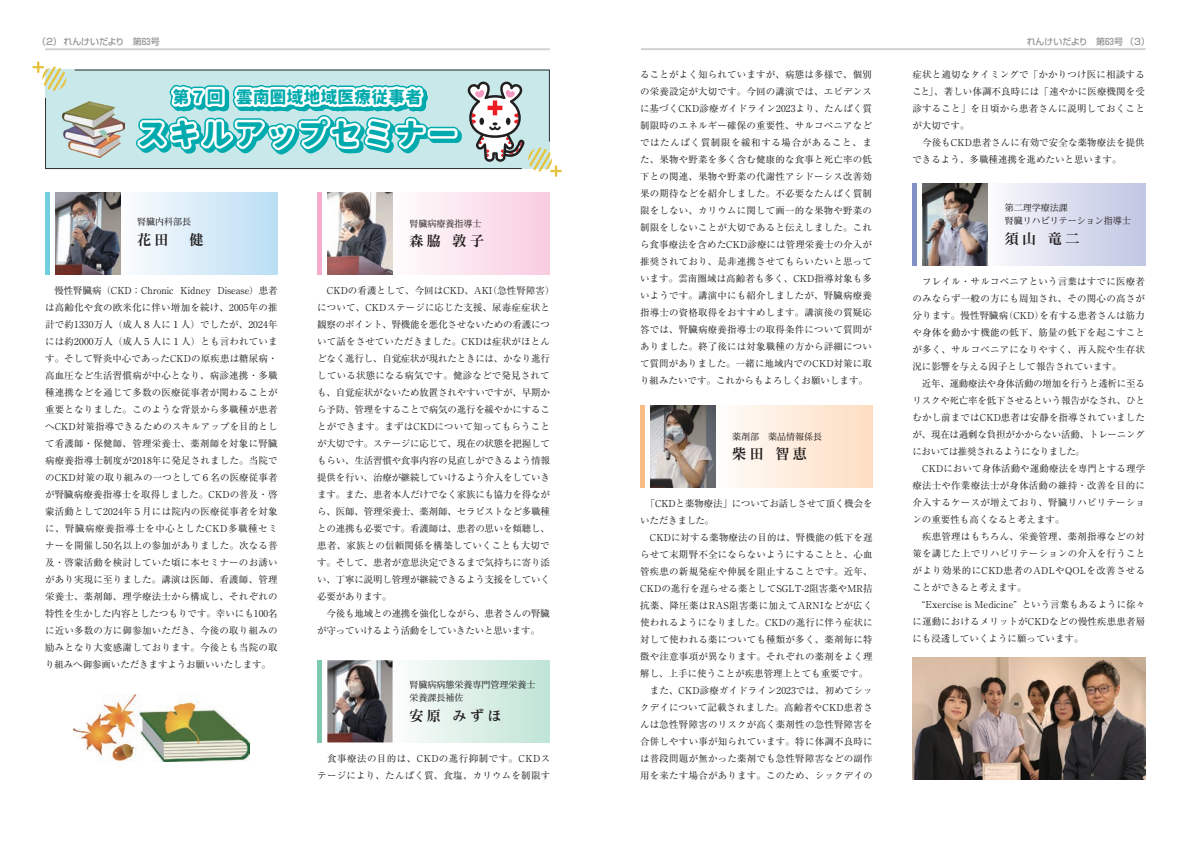
<style>
.page{position:relative;width:1191px;height:842px;background:#fff}
.page>*{position:absolute;margin:0;border:0;box-sizing:border-box;transform-origin:0 0}
.t1{font:800 30px "Gen Jyuu Gothic";letter-spacing:.075em;color:#00aaad}
.t2{font:800 16.5px "Gen Jyuu Gothic";letter-spacing:.025em;color:#00aaad}
.t3{font:700 14px "Reim Pr 6";letter-spacing:.25em;color:#231f20}
.t4{font:9.5px/17px "Ryumin Pr 6";letter-spacing:.01em;color:#231f20}
.t5{font:9.5px/17px "Ryumin Pr 6";letter-spacing:-.02em;color:#231f20}
.t6{font:9.5px/17px "Ryumin Pr 6";letter-spacing:.045em;color:#231f20}
.t7{font:9px/13px "Reim Pr 6";color:#231f20}
.t8{font:500 9px "Shin Go Pro";letter-spacing:-.015em;color:#939598}
</style>
<div class="page">
<div style="left:387px;top:660px;width:163px;height:82px;background:linear-gradient(to right,#fefefd,#bfe4d6)"></div>
<img style="left:327px;top:660px;width:65px;height:82px">
<div style="left:317px;top:660px;width:5px;height:82px;background:#7dcaae"></div>
<div style="left:115px;top:192px;width:163px;height:82px;background:linear-gradient(to right,#fefdfe,#baddf4)"></div>
<img style="left:55px;top:255px;width:65px;height:19px">
<hr style="left:45px;top:192px;width:4px;height:82px;background:#71cee1">
<div style="left:387px;top:192px;width:163px;height:82px;background:linear-gradient(to right,#fefefe,#f9cce0)"></div>
<img style="left:327px;top:255px;width:65px;height:19px">
<div style="left:317px;top:192px;width:5px;height:82px;background:#f5adce"></div>
<div style="left:709px;top:405px;width:163px;height:82px;background:linear-gradient(to right,#f6f6f5,#ffe1c5)"></div>
<img style="left:650px;top:405px;width:65px;height:82px">
<hr style="left:640px;top:405px;width:4px;height:82px;background:#fbbb85">
<hr style="left:912px;top:183px;width:4px;height:82px;background:#838fc7">
<div style="left:982px;top:183px;width:163px;height:82px;background:linear-gradient(to right,#fcfcfe,#c0c5e2)"></div>
<img style="left:922px;top:183px;width:65px;height:82px">
<img style="left:912px;top:658px;width:233px;height:122px">
<svg style="left:32px;top:48px;width:530px;height:207px"></svg>
<img style="left:73px;top:694px;width:176px;height:68px">
<hr style="left:641px;top:48px;width:504px;height:2px;background:#d1d2d4">
<p class="t8" style="left:37px;top:34px;width:124px">（２）れんけいだより　第63号</p>
<p class="t8" style="left:1026px;top:34px;width:125px">れんけいだより　第63号（3）</p>
<h2 class="t2" style="left:173px;top:85px;width:250px">第７回 雲南圏域地域医療従事者</h2>
<h1 class="t1" style="left:137px;top:111px;width:322px">スキルアップセミナー</h1>
<p class="t7" style="left:137px;top:215px;width:64px">腎臓内科部長　</p>
<h3 class="t3" style="left:137px;top:228px;width:68px">花田　健</h3>
<p class="t4" style="left:45px;top:281px;width:234px;text-align:justify">　慢性腎臓病（CKD；Chronic Kidney Disease）患者は高齢化や食の欧米化に伴い増加を続け、2005年の推計で約1330万人（成人８人に１人）でしたが、2024年には約2000万人（成人５人に１人）とも言われています。そして腎炎中心であったCKDの原疾患は糖尿病・高血圧など生活習慣病が中心となり、病診連携・多職種連携などを通じて多数の医療従事者が関わることが重要となりました。このような背景から多職種が患者へCKD対策指導できるためのスキルアップを目的として看護師・保健師、管理栄養士、薬剤師を対象に腎臓病療養指導士制度が2018年に発足されました。当院でのCKD対策の取り組みの一つとして６名の医療従事者が腎臓病療養指導士を取得しました。CKDの普及・啓蒙活動として2024年５月には院内の医療従事者を対象に、腎臓病療養指導士を中心としたCKD多職種セミナーを開催し50名以上の参加がありました。次なる普及・啓蒙活動を検討していた頃に本セミナーのお誘いがあり実現に至りました。講演は医師、看護師、管理栄養士、薬剤師、理学療法士から構成し、それぞれの特性を生かした内容としたつもりです。幸いにも100名に近い多数の方に御参加いただき、今後の取り組みの励みとなり大変感謝しております。今後とも当院の取り組みへ御参画いただきますようお願いいたします。</p>
<p class="t7" style="left:409px;top:217px;width:82px">腎臓病療養指導士　</p>
<h3 class="t3" style="left:409px;top:229px;width:76px">森脇 敦子</h3>
<p class="t5" style="left:317px;top:281px;width:239px">　CKDの看護として、今回はCKD、AKI（急性腎障害）について、CKDステージに応じた支援、尿毒症症状と観察のポイント、腎機能を悪化させないための看護について話をさせていただきました。CKDは症状がほとんどなく進行し、自覚症状が現れたときには、かなり進行している状態になる病気です。健診などで発見されても、自覚症状がないため放置されやすいですが、早期から予防、管理をすることで病気の進行を緩やかにすることができます。まずはCKDについて知ってもらうことが大切です。ステージに応じて、現在の状態を把握してもらい、生活習慣や食事内容の見直しができるよう情報提供を行い、治療が継続していけるよう介入をしていきます。また、患者本人だけでなく家族にも協力を得ながら、医師、管理栄養士、薬剤師、セラピストなど多職種との連携も必要です。看護師は、患者の思いを傾聴し、患者、家族との信頼関係を構築していくことも大切です。そして、患者が意思決定できるまで気持ちに寄り添い、丁寧に説明し管理が継続できるよう支援をしていく必要があります。<br>　今後も地域との連携を強化しながら、患者さんの腎臓が守っていけるよう活動をしていきたいと思います。</p>
<p class="t7" style="left:409px;top:678px;width:127px">腎臓病病態栄養専門管理栄養士栄養課長補佐</p>
<h3 class="t3" style="left:409px;top:704px;width:94px">安原 みずほ</h3>
<p class="t6" style="left:317px;top:750px;width:234px">　食事療法の目的は、CKDの進行抑制です。CKDステージにより、たんぱく質、食塩、カリウムを制限す</p>
<p class="t4" style="left:640px;top:65px;width:233px;text-align:justify">ることがよく知られていますが、病態は多様で、個別の栄養設定が大切です。今回の講演では、エビデンスに基づくCKD診療ガイドライン2023より、たんぱく質制限時のエネルギー確保の重要性、サルコペニアなどではたんぱく質制限を緩和する場合があること、また、果物や野菜を多く含む健康的な食事と死亡率の低下との関連、果物や野菜の代謝性アシドーシス改善効果の期待などを紹介しました。不必要なたんぱく質制限をしない、カリウムに関して画一的な果物や野菜の制限をしないことが大切であると伝えしました。これら食事療法を含めたCKD診療には管理栄養士の介入が推奨されており、是非連携させてもらいたいと思っています。雲南圏域は高齢者も多く、CKD指導対象も多いようです。講演中にも紹介しましたが、腎臓病療養指導士の資格取得をおすすめします。講演後の質疑応答では、腎臓病療養指導士の取得条件について質問がありました。終了後には対象職種の方から詳細について質問がありました。一緒に地域内でのCKD対策に取り組みたいです。これからもよろしくお願いします。</p>
<p class="t7" style="left:732px;top:430px;width:91px">薬剤部　薬品情報係長</p>
<h3 class="t3" style="left:732px;top:442px;width:76px">柴田 智恵</h3>
<p class="t4" style="left:640px;top:494px;width:234px;text-indent:6px">「CKDと薬物療法」についてお話しさせて頂く機会をいただきました。<br>　CKDに対する薬物療法の目的は、腎機能の低下を遅らせて末期腎不全にならないようにすることと、心血管疾患の新規発症や伸展を阻止することです。近年、<br>CKDの進行を遅らせる薬としてSGLT-2阻害薬やMR拮抗薬、降圧薬はRAS阻害薬に加えてARNIなどが広く使われるようになりました。CKDの進行に伴う症状に対して使われる薬についても種類が多く、薬剤毎に特徴や注意事項が異なります。それぞれの薬剤をよく理解し、上手に使うことが疾患管理上とても重要です。　また、CKD診療ガイドライン2023では、初めてシックデイについて記載されました。高齢者やCKD患者さんは急性腎障害のリスクが高く薬剤性の急性腎障害を合併しやすい事が知られています。特に体調不良時には普段問題が無かった薬剤でも急性腎障害などの副作用を来たす場合があります。このため、シックデイの</p>
<p class="t4" style="left:912px;top:65px;width:234px">症状と適切なタイミングで「かかりつけ医に相談すること」、著しい体調不良時には「速やかに医療機関を受診すること」を日頃から患者さんに説明しておくことが大切です。<br>　今後もCKD患者さんに有効で安全な薬物療法を提供できるよう、多職種連携を進めたいと思います。</p>
<p class="t7" style="left:1004px;top:201px;width:128px">第二理学療法課<br>腎臓リハビリテーション指導士</p>
<h3 class="t3" style="left:1004px;top:227px;width:76px">須山 竜二</h3>
<p class="t4" style="left:912px;top:272px;width:234px">　フレイル・サルコペニアという言葉はすでに医療者のみならず一般の方にも周知され、その関心の高さが分ります。慢性腎臓病（CKD）を有する患者さんは筋力や身体を動かす機能の低下、筋量の低下を起こすことが多く、サルコペニアになりやすく、再入院や生存状況に影響を与える因子として報告されています。<br>　近年、運動療法や身体活動の増加を行うと透析に至るリスクや死亡率を低下させるという報告がなされ、ひとむかし前まではCKD患者は安静を指導されていましたが、現在は過剰な負担がかからない活動、トレーニングにおいては推奨されるようになりました。<br>　CKDにおいて身体活動や運動療法を専門とする理学療法士や作業療法士が身体活動の維持・改善を目的に介入するケースが増えており、腎臓リハビリテーションの重要性も高くなると考えます。<br>　疾患管理はもちろん、栄養管理、薬剤指導などの対策を講じた上でリハビリテーションの介入を行うことがより効果的にCKD患者のADLやQOLを改善させることができると考えます。<br>　“Exercise is Medicine” という言葉もあるように徐々に運動におけるメリットがCKDなどの慢性疾患患者層にも浸透していくように願っています。</p>
</div>
